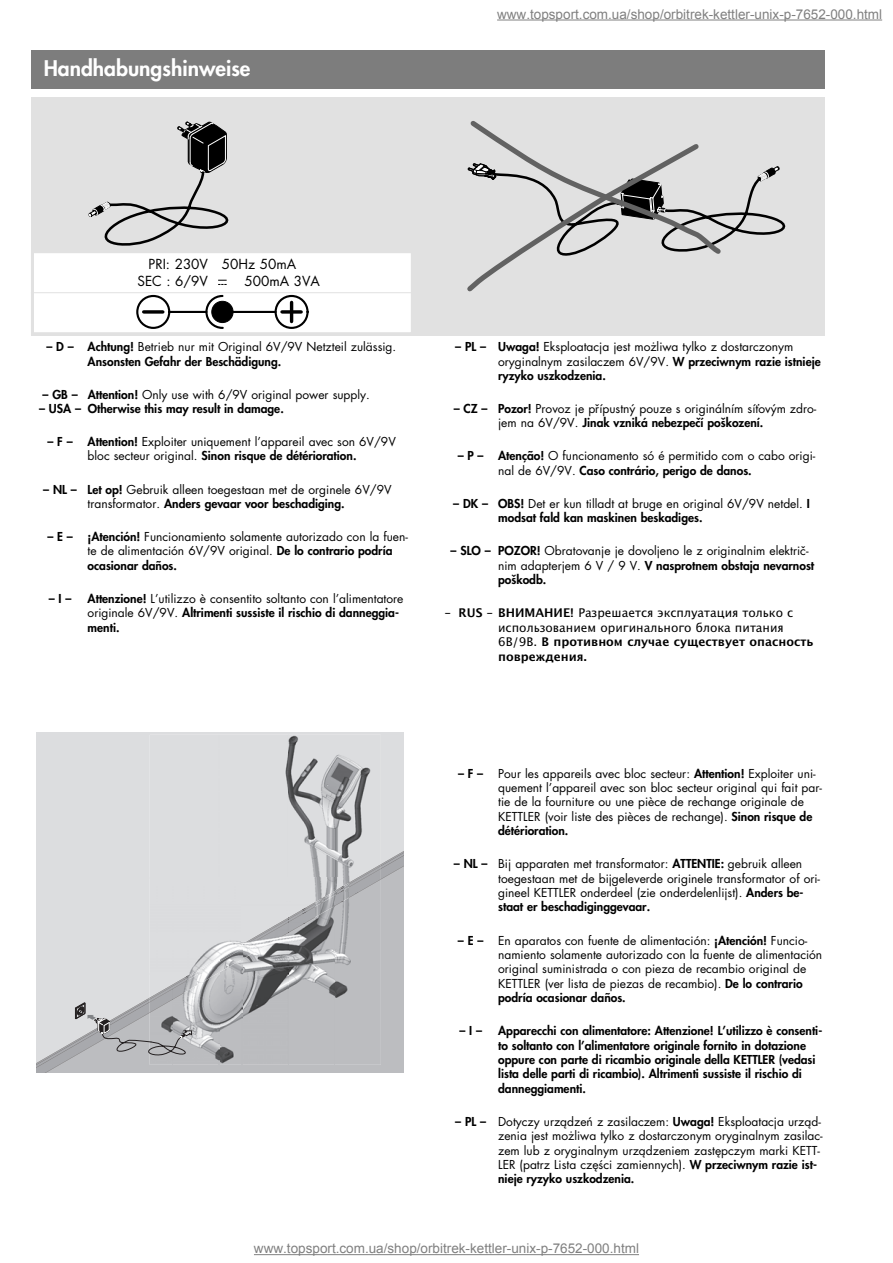
<style>
.page{position:relative;width:893px;height:1263px;background:#fff}
.page>*{position:absolute;margin:0;border:0;box-sizing:border-box;transform-origin:0 0}
.t1{font:800 21px "Futura CE";color:#fff}
.t2{font:13.5px "Arial";color:#808080}
.t3{font:13.5px/16.2px "Futura CE";color:#000}
.t4{font:12px/14.4px "Futura CE";color:#000}
.t5{font:800 12px/14.4px "Futura CE";color:#000}
.t6{font:12px/14.4px "Lucida Grande";color:#000}
.s1{font-weight:800}
.s2{font-weight:700}
</style>
<div class="page">
<div style="left:37px;top:732px;width:367px;height:70px;background:#dcdddf"></div>
<svg style="left:37px;top:805px;width:367px;height:267px;background:#d4d5d7"></svg>
<img style="left:335px;top:902px;width:46px;height:163px">
<img style="left:289px;top:933px;width:46px;height:132px">
<img style="left:242px;top:960px;width:47px;height:105px">
<img style="left:219px;top:987px;width:23px;height:78px">
<img style="left:173px;top:991px;width:46px;height:74px">
<img style="left:150px;top:1057px;width:23px;height:8px">
<img style="left:305px;top:926px;width:30px;height:7px">
<img style="left:335px;top:878px;width:23px;height:29px">
<img style="left:219px;top:974px;width:23px;height:13px">
<img style="left:190px;top:998px;width:6px;height:2px">
<img style="left:347px;top:891px;width:34px;height:11px">
<img style="left:335px;top:913px;width:9px;height:11px">
<img style="left:242px;top:950px;width:47px;height:10px">
<img style="left:289px;top:926px;width:16px;height:8px">
<img style="left:196px;top:980px;width:23px;height:11px">
<img style="left:344px;top:891px;width:3px;height:21px">
<img style="left:150px;top:735px;width:231px;height:143px">
<div style="left:150px;top:878px;width:92px;height:96px;background:#dcdddf"></div>
<img style="left:242px;top:878px;width:93px;height:48px">
<img style="left:150px;top:974px;width:46px;height:24px">
<img style="left:344px;top:891px;width:1px;height:19px">
<img style="left:219px;top:944px;width:23px;height:1px">
<img style="left:185px;top:957px;width:1px;height:19px">
<img style="left:189px;top:980px;width:1px;height:19px">
<img style="left:341px;top:864px;width:40px;height:2px">
<img style="left:302px;top:886px;width:39px;height:2px">
<img style="left:242px;top:917px;width:46px;height:1px">
<img style="left:288px;top:909px;width:14px;height:1px">
<img style="left:186px;top:957px;width:33px;height:4px">
<img style="left:150px;top:976px;width:36px;height:1px">
<img style="left:341px;top:866px;width:40px;height:3px">
<img style="left:302px;top:888px;width:39px;height:3px">
<img style="left:242px;top:918px;width:47px;height:3px">
<img style="left:288px;top:910px;width:17px;height:10px">
<img style="left:219px;top:945px;width:23px;height:3px">
<img style="left:187px;top:958px;width:32px;height:3px">
<img style="left:150px;top:977px;width:36px;height:3px">
<img style="left:341px;top:869px;width:40px;height:22px">
<img style="left:302px;top:891px;width:42px;height:22px">
<img style="left:242px;top:921px;width:47px;height:29px">
<img style="left:219px;top:948px;width:23px;height:15px">
<img style="left:186px;top:961px;width:33px;height:19px">
<img style="left:150px;top:980px;width:39px;height:22px">
<svg style="left:75px;top:1002px;width:117px;height:55px;background:#b0b0b3"></svg>
<div style="left:31px;top:50px;width:793px;height:39px;background:#7d7d7d"></div>
<div style="left:31px;top:97px;width:793px;height:238px;background:#e1e1e1"></div>
<svg style="left:467px;top:121px;width:319px;height:171px"></svg>
<svg style="left:88px;top:121px;width:141px;height:125px"></svg>
<div style="left:34px;top:253px;width:377px;height:79px;background:#fff"></div>
<svg style="left:218px;top:280px;width:9px;height:5px"></svg>
<div style="left:136px;top:295px;width:34px;height:34px;border:2px solid #000;border-radius:50%"></div>
<div style="left:274px;top:295px;width:34px;height:34px;border:2px solid #000;border-radius:50%"></div>
<svg style="left:144px;top:310px;width:19px;height:4px"></svg>
<svg style="left:282px;top:310px;width:19px;height:4px"></svg>
<div style="left:211px;top:301px;width:22px;height:22px;background:#000;border:1px solid #000;border-radius:50%"></div>
<hr style="left:290px;top:302px;width:3px;height:20px;background:#000">
<svg style="left:204px;top:294px;width:21px;height:35px"></svg>
<hr style="left:169px;top:311px;width:37px;height:2px;background:#000">
<hr style="left:222px;top:311px;width:53px;height:2px;background:#000">
<hr style="left:31px;top:292px;width:382px;height:1px;background:#e1e1e1">
<hr style="left:497px;top:20px;width:385px;height:1px;background:#808080">
<hr style="left:254px;top:1254px;width:385px;height:1px;background:#808080">
<h1 class="t1" style="left:44px;top:58px;width:208px">Handhabungshinweise</h1>
<p class="t2" style="left:497px;top:5px;width:386px">www.topsport.com.ua/shop/orbitrek-kettler-unix-p-7652-000.html</p>
<p class="t3" style="left:137px;top:257px;width:160px;text-indent:11px">PRI: 230V 50Hz 50mA<br>SEC : 6/9V</p>
<p class="t3" style="left:244px;top:274px;width:77px">500mA 3VA</p>
<p class="t4" style="left:88px;top:341px;width:310px;text-indent:-41px"><span class="s1">– D – Achtung!</span> Betrieb nur mit Original 6V/9V Netzteil zulässig.<br><span class="s1">Ansonsten Gefahr der Beschädigung.</span></p>
<p class="t4" style="left:43px;top:388px;width:329px"><span class="s1">– GB – Attention!</span> Only use with 6/9V original power supply.</p>
<p class="t5" style="left:39px;top:402px;width:246px">– USA – Otherwise this may result in damage.</p>
<p class="t4" style="left:47px;top:435px;width:350px;text-align:center"><span class="s1">– F – Attention!</span> Exploiter uniquement l’appareil avec son 6V/9V bloc secteur original. <span class="s1">Sinon risque de détérioration.</span></p>
<p class="t4" style="left:43px;top:483px;width:350px;text-align:center"><span class="s1">– NL – Let op!</span> Gebruik alleen toegestaan met de orginele 6V/9V transformator. <span class="s1">Anders gevaar voor beschadiging.</span></p>
<p class="t4" style="left:88px;top:530px;width:322px;text-indent:-40px"><span class="s1">– E – ¡Atención!</span> Funcionamiento solamente autorizado con la fuen&shy;te de alimentación 6V/9V original. <span class="s1">De lo contrario podría ocasionar daños.</span></p>
<p class="t5" style="left:49px;top:592px;width:24px">– I –</p>
<p class="t4" style="left:88px;top:592px;width:317px"><span class="s1">Attenzione!</span> L’utilizzo è consentito soltanto con l’alimentatore originale 6V/9V. <span class="s1">Altrimenti sussiste il rischio di danneggia&shy;menti.</span></p>
<p class="t4" style="left:498px;top:341px;width:324px;text-indent:-43px"><span class="s1">– PL – Uwaga!</span> Eksploatacja jest możliwa tylko z dostarczonym oryginalnym zasilaczem 6V/9V. <span class="s1">W przeciwnym razie istnieje ryzyko uszkodzenia.</span></p>
<p class="t4" style="left:498px;top:402px;width:320px;text-indent:-44px"><span class="s1">– CZ – Pozor!</span> Provoz je přípustný pouze s originálním síťovým zdro&shy;jem na 6V/9V. <span class="s1">Jinak vzniká nebezpečí poškození.</span></p>
<p class="t4" style="left:498px;top:450px;width:319px;text-indent:-40px"><span class="s1">– P – Atenção!</span> O funcionamento só é permitido com o cabo origi&shy;nal de 6V/9V. <span class="s1">Caso contrário, perigo de danos.</span></p>
<p class="t4" style="left:498px;top:497px;width:313px;text-indent:-45px"><span class="s1">– DK – OBS!</span> Det er kun tilladt at bruge en original 6V/9V netdel. <span class="s1">I modsat fald kan maskinen beskadiges.</span></p>
<p class="t4" style="left:498px;top:545px;width:317px;text-indent:-48px"><span class="s1">– SLO – POZOR!</span> Obratovanje je dovoljeno le z originalnim električ&shy;nim adapterjem 6 V / 9 V. <span class="s1">V nasprotnem obstaja nevarnost poškodb.</span></p>
<p class="t6" style="left:498px;top:607px;width:317px;text-indent:-53px"><span class="s2">– RUS – ВНИМАНИЕ!</span> Разрешается эксплуатация только с использованием оригинального блока питания 6В/9В. <span class="s2">В противном случае существует опасность повреждения.</span></p>
<p class="t4" style="left:498px;top:767px;width:325px;text-indent:-40px"><span class="s1">– F –</span> Pour les appareils avec bloc secteur: <span class="s1">Attention!</span> Exploiter uni&shy;quement l’appareil avec son bloc secteur original qui fait par&shy;tie de la fourniture ou une pièce de rechange originale de KETTLER (voir liste des pièces de rechange). <span class="s1">Sinon risque de détérioration.</span></p>
<p class="t4" style="left:498px;top:858px;width:323px;text-indent:-44px"><span class="s1">– NL –</span> Bij apparaten met transformator: <span class="s1">ATTENTIE:</span> gebruik alleen toegestaan met de bijgeleverde originele transformator of ori&shy;gineel KETTLER onderdeel (zie onderdelenlijst). <span class="s1">Anders be&shy;staat er beschadiginggevaar.</span></p>
<p class="t4" style="left:498px;top:934px;width:325px;text-indent:-40px"><span class="s1">– E –</span> En aparatos con fuente de alimentación: <span class="s1">¡Atención!</span> Funcio&shy;namiento solamente autorizado con la fuente de alimentación original suministrada o con pieza de recambio original de KETTLER (ver lista de piezas de recambio). <span class="s1">De lo contrario podría ocasionar daños.</span></p>
<p class="t5" style="left:459px;top:1024px;width:24px">– I –</p>
<p class="t5" style="left:498px;top:1024px;width:325px">Apparecchi con alimentatore: Attenzione! L’utilizzo è consenti&shy;to soltanto con l’alimentatore originale fornito in dotazione oppure con parte di ricambio originale della KETTLER (vedasi lista delle parti di ricambio). Altrimenti sussiste il rischio di danneggiamenti.</p>
<p class="t4" style="left:498px;top:1115px;width:326px;text-indent:-43px"><span class="s1">– PL –</span> Dotyczy urządzeń z zasilaczem: <span class="s1">Uwaga!</span> Eksploatacja urząd&shy;zenia jest możliwa tylko z dostarczonym oryginalnym zasilac&shy;zem lub z oryginalnym urządzeniem zastępczym marki KETT-LER (patrz Lista części zamiennych). <span class="s1">W przeciwnym razie ist&shy;nieje ryzyko uszkodzenia.</span></p>
<p class="t2" style="left:254px;top:1240px;width:386px">www.topsport.com.ua/shop/orbitrek-kettler-unix-p-7652-000.html</p>
</div>
